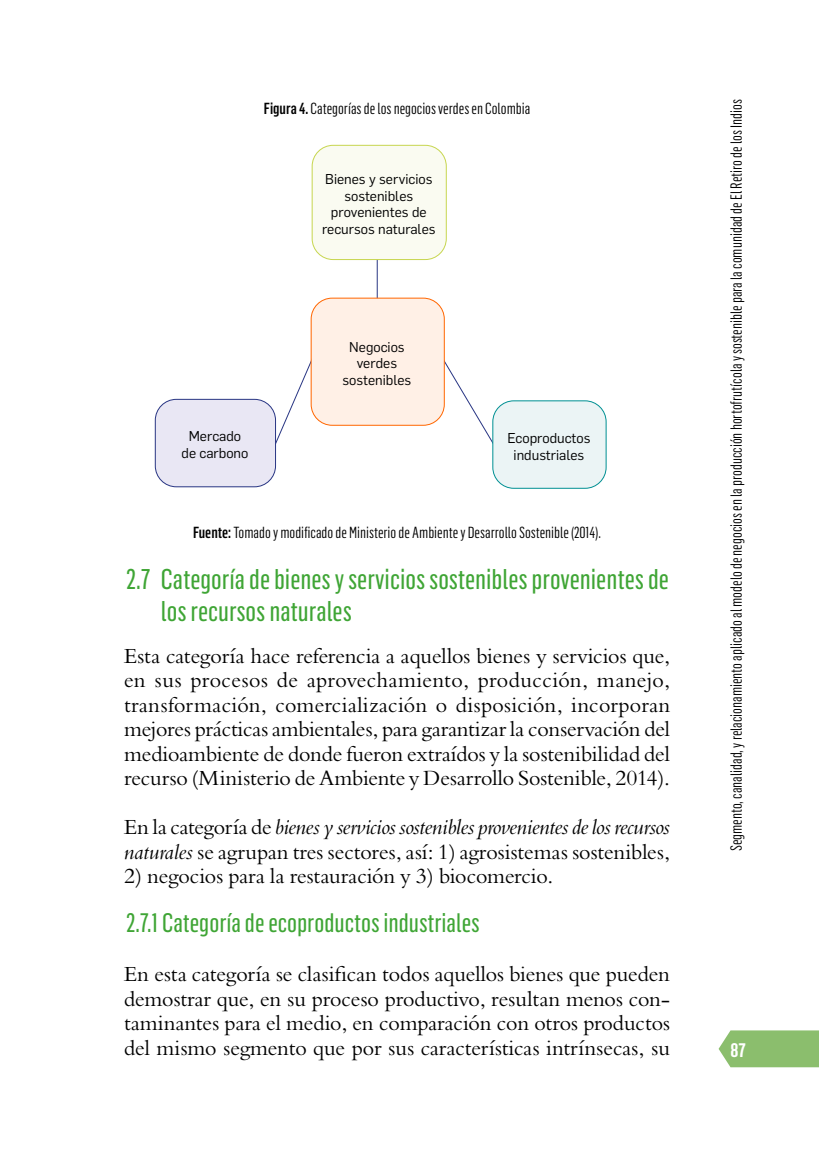
<style>
.page{position:relative;width:819px;height:1166px;background:#fff}
.page>*{position:absolute;margin:0;border:0;box-sizing:border-box;transform-origin:0 0}
.t1{font:28px/31.5px "Flama Condensed Basic";color:#3fa535}
.t2{font:26.25px "Flama Condensed Basic";color:#3fa535}
.t3{font:21px/24.5px "Borgia Pro";letter-spacing:-.005em;color:#000;text-align:justify}
.t4{font:600 19.25px "Flama Condensed";color:#fff}
.t5{font:15.75px "Flama Condensed";color:#000}
.t6{font:14px/16.8px "Flama";color:#000;text-align:center}
.s1{font-weight:500}
.s2{font-style:italic}
</style>
<div class="page">
<hr style="left:377px;top:254px;width:1px;height:53px;background:#283583">
<svg style="left:439px;top:354px;width:61px;height:89px"></svg>
<svg style="left:273px;top:323px;width:51px;height:121px"></svg>
<div style="left:311px;top:298px;width:133px;height:127px;background:#fff0e6;border-radius:21px"></div>
<div style="left:311px;top:298px;width:133px;height:128px;border:1px solid #f60;border-radius:21px"></div>
<div style="left:155px;top:399px;width:120px;height:88px;background:#e9e7f4;border-radius:21px"></div>
<div style="left:155px;top:399px;width:121px;height:88px;border:1px solid #283583;border-radius:21px"></div>
<div style="left:493px;top:401px;width:113px;height:87px;background:#ebf4f5;border-radius:21px"></div>
<div style="left:492px;top:400px;width:114px;height:89px;border:1px solid #009093;border-radius:21px"></div>
<div style="left:312px;top:145px;width:134px;height:115px;background:#fafbf1;border-radius:21px"></div>
<div style="left:312px;top:145px;width:134px;height:115px;border:1px solid #c7d64f;border-radius:21px"></div>
<svg style="left:718px;top:1030px;width:101px;height:37px;background:#93c277"></svg>
<p class="t5" style="left:264px;top:99px;width:268px"><span class="s1">Figura 4.</span> Categorías de los negocios verdes en Colombia</p>
<p class="t6" style="left:322px;top:170px;width:115px">Bienes y servicios sostenibles provenientes de recursos naturales</p>
<p class="t6" style="left:342px;top:337px;width:70px">Negocios verdes sostenibles</p>
<p class="t6" style="left:181px;top:427px;width:68px">Mercado de carbono</p>
<p class="t6" style="left:507px;top:428px;width:84px">Ecoproductos industriales</p>
<p class="t5" style="left:193px;top:523px;width:409px"><span class="s1">Fuente:</span> Tomado y modificado de Ministerio de Ambiente y Desarrollo Sostenible (2014).</p>
<h1 class="t1" style="left:161px;top:563px;width:509px;text-indent:-35px">2.7 Categoría de bienes y servicios sostenibles provenientes de los recursos naturales</h1>
<p class="t3" style="left:124px;top:644px;width:547px">Esta categoría hace referencia a aquellos bienes y servicios que, en sus procesos de aprovechamiento, producción, manejo, transformación, comercialización o disposición, incorporan mejores prácticas ambientales, para garantizar la conservación del medioambiente de donde fueron extraídos y la sostenibilidad del recurso (Ministerio de Ambiente y Desarrollo Sostenible, 2014).</p>
<p class="t3" style="left:124px;top:815px;width:547px">En la categoría de <span class="s2">bienes y servicios sostenibles provenientes de los recursos naturales</span> se agrupan tres sectores, así: 1) agrosistemas sostenibles,</p>
<p class="t3" style="left:124px;top:864px;width:431px">2) negocios para la restauración y 3) biocomercio.</p>
<p class="t2" style="left:126px;top:907px;width:355px">2.7.1 Categoría de ecoproductos industriales</p>
<p class="t3" style="left:124px;top:962px;width:547px">En esta categoría se clasifican todos aquellos bienes que pueden demostrar que, en su proceso productivo, resultan menos con&shy;taminantes para el medio, en comparación con otros productos del mismo segmento que por sus características intrínsecas, su</p>
<p class="t5" style="left:726px;top:851px;width:754px;rotate:-90deg">Segmento, canalidad, y relacionamiento aplicado al modelo de negocios en la producción hortofrutícola y sostenible para la comunidad de El Retiro de los Indios</p>
<p class="t4" style="left:730px;top:1037px;width:17px">87</p>
</div>
